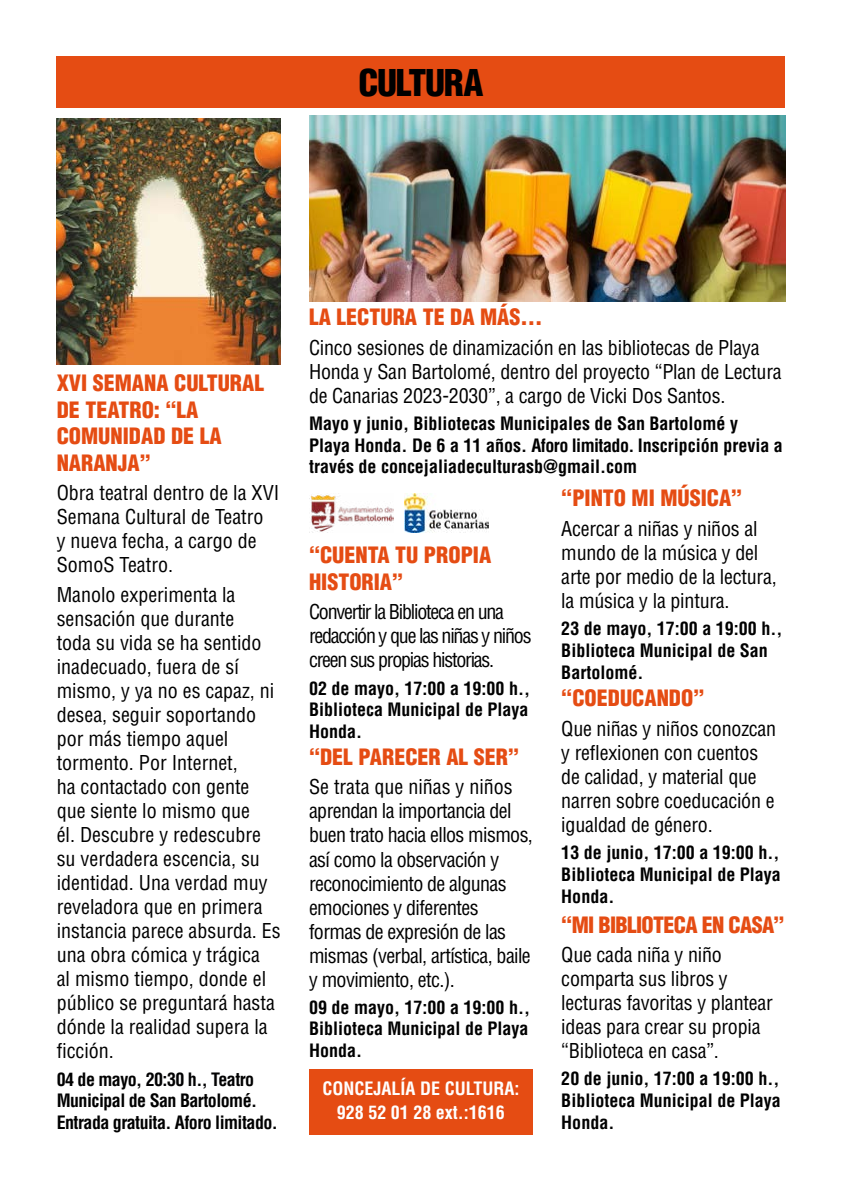
<style>
.page{position:relative;width:842px;height:1191px;background:#fff}
.page>*{position:absolute;margin:0;border:0;box-sizing:border-box;transform-origin:0 0}
.t1{font:900 condensed 36px "Helvetica LT Std";letter-spacing:-.04em;color:#000}
.t2{font:900 condensed 22px/26.4px "Helvetica LT Std";color:#e54c13}
.t3{font:900 condensed 22px "Helvetica LT Std";letter-spacing:-.03em;color:#e54c13}
.t4{font:condensed 20px/24px "Helvetica LT Std";letter-spacing:-.01em;color:#000}
.t5{font:condensed 20px/24px "Helvetica LT Std";letter-spacing:-.03em;color:#000}
.t6{font:condensed 20px/24px "Helvetica LT Std";letter-spacing:-.06em;color:#000}
.t7{font:700 condensed 18px/21.6px "Helvetica LT Std";color:#000;text-align:justify}
.t8{font:700 condensed 18px/21.6px "Helvetica LT Std";letter-spacing:-.03em;color:#000}
.t9{font:700 condensed 18px/24px "Helvetica LT Std";color:#fff;text-align:center}
.s1{color:#020203}
</style>
<div class="page">
<div style="left:57px;top:56px;width:728px;height:51px;background:#e54c13"></div>
<img style="left:309px;top:115px;width:476px;height:186px">
<img style="left:57px;top:118px;width:224px;height:247px">
<div style="left:309px;top:1069px;width:224px;height:65px;background:#e54c13"></div>
<img style="left:404px;top:493px;width:84px;height:39px">
<img style="left:309px;top:495px;width:84px;height:37px">
<h1 class="t1" style="left:359px;top:60px;width:126px">CULTURA</h1>
<p class="t2" style="left:57px;top:370px;width:209px">XVI SEMANA CULTURAL<br>DE TEATRO: “LA<br>COMUNIDAD DE LA<br>NARANJA”</p>
<p class="t4" style="left:57px;top:481px;width:224px">Obra teatral dentro de la XVI<br>Semana Cultural de Teatro<br>y nueva fecha, a cargo de<br>SomoS Teatro.</p>
<p class="t4" style="left:57px;top:582px;width:225px">Manolo experimenta la sensación que durante<br>toda su vida se ha sentido inadecuado, fuera de sí mismo, y ya no es capaz, ni desea, seguir soportando por más tiempo aquel tormento. Por Internet,<br>ha contactado con gente que siente lo mismo que<br>él. Descubre y redescubre su verdadera escencia, su identidad. Una verdad muy reveladora que en primera instancia parece absurda. Es una obra cómica y trágica<br>al mismo tiempo, donde el público se preguntará hasta dónde la realidad supera la ficción.</p>
<p class="t8" style="left:57px;top:1068px;width:223px">04 de mayo, <span class="s1">20:30 h., Tea</span>tro<br>Municipal de San Bartolomé.<br>Entrada gratuita. Aforo limitado.</p>
<p class="t2" style="left:309px;top:304px;width:235px">LA LECTURA TE DA MÁS...</p>
<p class="t4" style="left:309px;top:335px;width:474px">Cinco sesiones de dinamización en las bibliotecas de Playa<br>Honda y San Bartolomé, dentro del proyecto “Plan de Lectura de Canarias 2023-2030”, a cargo de Vicki Dos Santos.</p>
<p class="t7" style="left:309px;top:413px;width:475px;text-align:left">Mayo y junio, Bibliotecas Municipales de San Bartolomé y<br>Playa Honda. De 6 a 11 años. Aforo limitado. Inscripción previa a través de concejaliadeculturasb@gmail.com</p>
<p class="t2" style="left:309px;top:542px;width:184px">“CUENTA TU PROPIA<br>HISTORIA”</p>
<p class="t6" style="left:309px;top:600px;width:224px">Convertir la Biblioteca en una redacción y que las niñas y niños creen sus propias historias.</p>
<p class="t7" style="left:309px;top:677px;width:222px">02 de mayo, 17:00 a 19:00 h., Biblioteca Municipal de Playa Honda.</p>
<p class="t2" style="left:309px;top:743px;width:212px">“DEL PARECER AL SER”</p>
<p class="t5" style="left:309px;top:775px;width:225px">Se trata que niñas y niños aprendan la importancia del buen trato hacia ellos mismos, así como la observación y reconocimiento de algunas emociones y diferentes formas de expresión de las mismas (verbal, artística, baile y movimiento, etc.).</p>
<p class="t7" style="left:309px;top:996px;width:222px">09 de mayo, 17:00 a 19:00 h., Biblioteca Municipal de Playa Honda.</p>
<p class="t9" style="left:323px;top:1076px;width:198px">CONCEJALÍA DE CULTURA:<br>928 52 01 28 ext.:1616</p>
<p class="t2" style="left:561px;top:485px;width:182px">“PINTO MI MÚSICA”</p>
<p class="t4" style="left:561px;top:516px;width:217px">Acercar a niñas y niños al mundo de la música y del arte por medio de la lectura, la música y la pintura.</p>
<p class="t7" style="left:561px;top:618px;width:222px;text-align:left">23 de mayo, 17:00 a 19:00 h.,<br>Biblioteca Municipal de San<br>Bartolomé.</p>
<p class="t2" style="left:561px;top:685px;width:145px">“COEDUCANDO”</p>
<p class="t4" style="left:561px;top:716px;width:216px">Que niñas y niños conozcan y reflexionen con cuentos de calidad, y material que narren sobre coeducación e igualdad de género.</p>
<p class="t7" style="left:561px;top:842px;width:221px">13 de junio, 17:00 a 19:00 h., Biblioteca Municipal de Playa Honda.</p>
<p class="t3" style="left:561px;top:910px;width:225px">“MI BIBLIOTECA EN CASA”</p>
<p class="t4" style="left:561px;top:942px;width:213px">Que cada niña y niño comparta sus libros y lecturas favoritas y plantear ideas para crear su propia “Biblioteca en casa”.</p>
<p class="t7" style="left:561px;top:1068px;width:221px">20 de junio, 17:00 a 19:00 h., Biblioteca Municipal de Playa Honda.</p>
</div>
